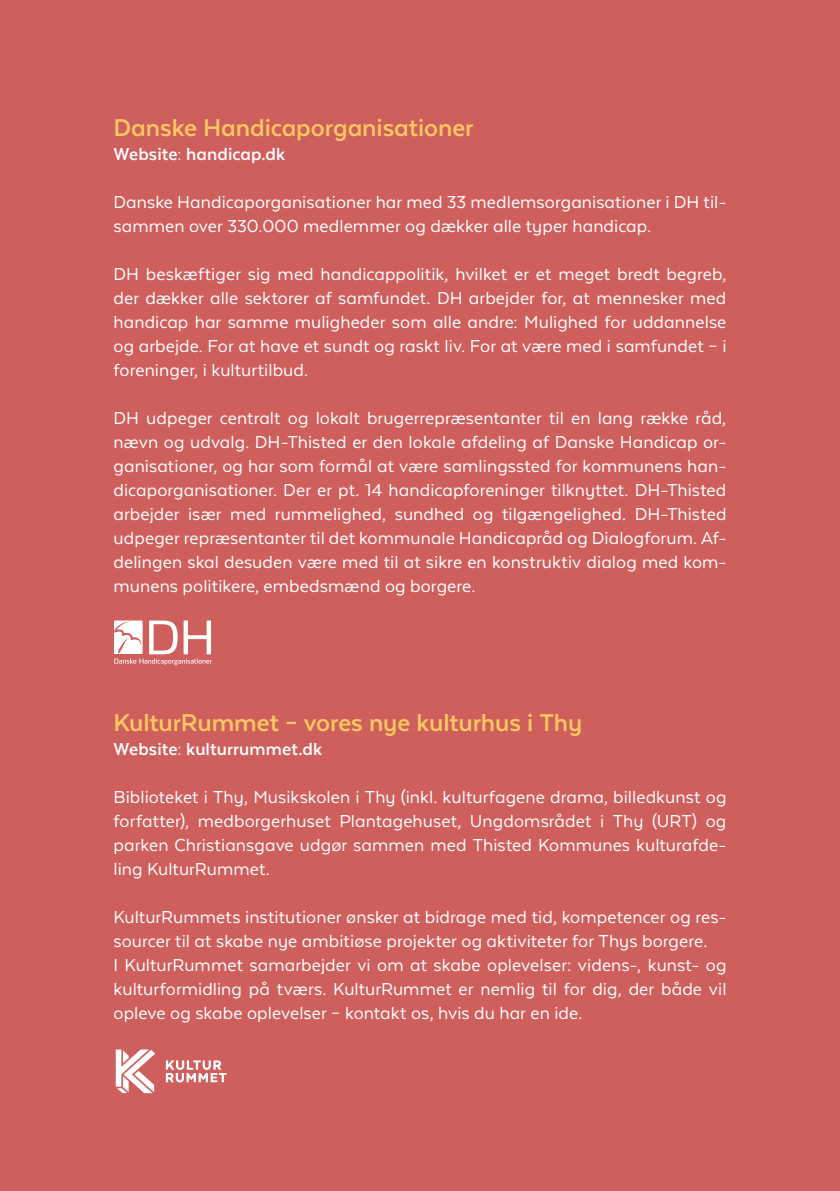
<style>
.page{position:relative;width:840px;height:1191px;background:#fff}
.page>*{position:absolute;margin:0;border:0;box-sizing:border-box;transform-origin:0 0}
.t1{font:700 28px "Texta Alt";color:#ffc861}
.t2{font:20px/24px "Texta Alt";letter-spacing:.005em;color:#fff;text-align:justify}
.t3{font:700 20px "Texta Alt";letter-spacing:.005em;color:#fff}
</style>
<div class="page">
<div style="left:0;top:0;width:839px;height:1191px;background:#ce5f5d"></div>
<svg style="left:114px;top:620px;width:97px;height:45px"></svg>
<svg style="left:116px;top:1049px;width:39px;height:44px"></svg>
<svg style="left:166px;top:1060px;width:60px;height:22px"></svg>
<p class="t1" style="left:113px;top:113px;width:361px">Danske Handicaporganisationer</p>
<p class="t3" style="left:113px;top:144px;width:173px">Website: handicap.dk</p>
<p class="t2" style="left:113px;top:190px;width:614px">Danske Handicaporganisationer har med 33 medlemsorganisationer i DH til&shy;sammen over 330.000 medlemmer og dækker alle typer handicap.</p>
<p class="t2" style="left:113px;top:262px;width:614px">DH beskæftiger sig med handicappolitik, hvilket er et meget bredt begreb, der dækker alle sektorer af samfundet. DH arbejder for, at mennesker med handicap har samme muligheder som alle andre: Mulighed for uddannelse og arbejde. For at have et sundt og raskt liv. For at være med i samfundet – i foreninger, i kulturtilbud.</p>
<p class="t2" style="left:113px;top:406px;width:614px">DH udpeger centralt og lokalt brugerrepræsentanter til en lang række råd, nævn og udvalg. DH-Thisted er den lokale afdeling af Danske Handicap or&shy;ganisationer, og har som formål at være samlingssted for kommunens han&shy;dicaporganisationer. Der er pt. 14 handicapforeninger tilknyttet. DH-Thisted arbejder især med rummelighed, sundhed og tilgængelighed. DH-Thisted udpeger repræsentanter til det kommunale Handicapråd og Dialogforum. Af&shy;delingen skal desuden være med til at sikre en konstruktiv dialog med kom&shy;munens politikere, embedsmænd og borgere.</p>
<p class="t1" style="left:113px;top:708px;width:470px">KulturRummet – vores nye kulturhus i Thy</p>
<p class="t3" style="left:113px;top:739px;width:210px">Website: kulturrummet.dk</p>
<p class="t2" style="left:113px;top:785px;width:614px">Biblioteket i Thy, Musikskolen i Thy (inkl. kulturfagene drama, billedkunst og forfatter), medborgerhuset Plantagehuset, Ungdomsrådet i Thy (URT) og parken Christiansgave udgør sammen med Thisted Kommunes kulturafde&shy;ling KulturRummet.</p>
<p class="t2" style="left:113px;top:905px;width:614px">KulturRummets institutioner ønsker at bidrage med tid, kompetencer og res&shy;sourcer til at skabe nye ambitiøse projekter og aktiviteter for Thys borgere.</p>
<p class="t2" style="left:113px;top:953px;width:614px">I KulturRummet samarbejder vi om at skabe oplevelser: videns-, kunst- og kulturformidling på tværs. KulturRummet er nemlig til for dig, der både vil opleve og skabe oplevelser – kontakt os, hvis du har en ide.</p>
</div>
